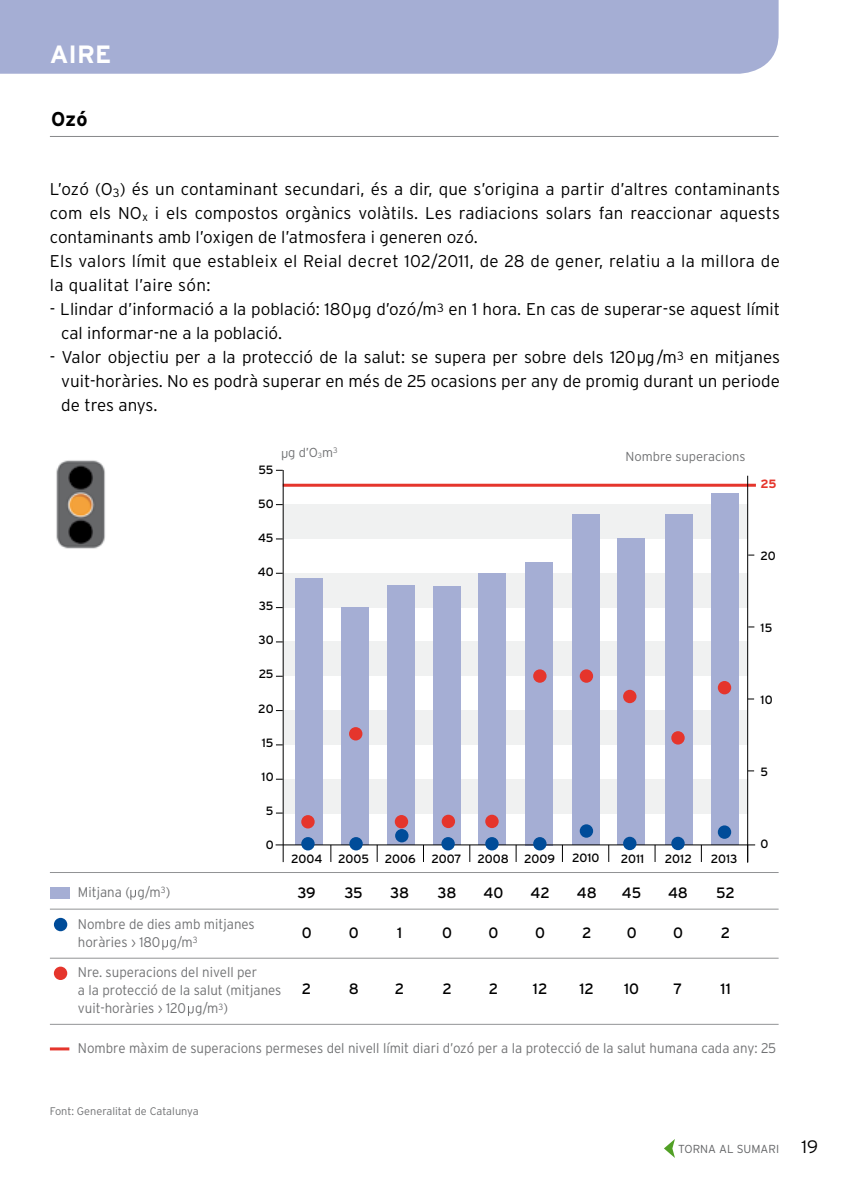
<style>
.page{position:relative;width:841px;height:1191px;background:#fff}
.page>*{position:absolute;margin:0;border:0;box-sizing:border-box;transform-origin:0 0}
.t1{font:700 25px "Interstate";color:#fff}
.t2{font:700 20px "Interstate";color:#000}
.t3{font:300 17px/24px "Interstate";color:#000}
.t4{font:15px "Interstate";letter-spacing:-.01em;color:#000}
.t5{font:300 14px/18px "Interstate";color:#707173;scale:.95 1}
.t6{font:300 13px "Interstate";color:#707173}
.t7{font:12px "Interstate";color:#000}
.t8{font:700 12px "Interstate";color:#e5352c}
.t9{font:300 11.6px "Interstate";color:#646567}
.t10{font:300 11px "Interstate";color:#707173}
.s1{font-size:18px;color:#000}
</style>
<div class="page">
<div style="left:0;top:0;width:778px;height:74px;background:#a5aed4"></div>
<svg style="left:664px;top:1139px;width:11px;height:19px"></svg>
<div style="left:283px;top:779px;width:465px;height:34px;background:#f0f1f1"></div>
<div style="left:283px;top:710px;width:465px;height:35px;background:#f0f1f1"></div>
<div style="left:283px;top:641px;width:465px;height:35px;background:#f0f1f1"></div>
<div style="left:283px;top:573px;width:465px;height:34px;background:#f0f1f1"></div>
<div style="left:283px;top:504px;width:465px;height:35px;background:#f0f1f1"></div>
<svg style="left:130px;top:890px;width:6px;height:10px"></svg>
<svg style="left:162px;top:940px;width:6px;height:10px"></svg>
<svg style="left:188px;top:1006px;width:6px;height:10px"></svg>
<div style="left:572px;top:515px;width:27px;height:329px;background:#a5aed4"></div>
<div style="left:580px;top:669px;width:13px;height:14px;background:#e5352c;border-radius:50%"></div>
<div style="left:580px;top:824px;width:13px;height:13px;background:#004c99;border-radius:50%"></div>
<div style="left:295px;top:578px;width:27px;height:266px;background:#a5aed4"></div>
<img style="left:56px;top:460px;width:49px;height:89px">
<hr style="left:50px;top:908px;width:728px;height:1px;background:#929395">
<hr style="left:50px;top:958px;width:728px;height:1px;background:#929395">
<hr style="left:50px;top:1024px;width:728px;height:1px;background:#929395">
<hr style="left:50px;top:872px;width:728px;height:1px;background:#929395">
<hr style="left:283px;top:484px;width:473px;height:3px;background:#e5352c">
<svg style="left:330px;top:845px;width:1px;height:17px"></svg>
<svg style="left:377px;top:845px;width:1px;height:17px"></svg>
<svg style="left:423px;top:845px;width:1px;height:17px"></svg>
<svg style="left:469px;top:845px;width:1px;height:17px"></svg>
<svg style="left:516px;top:845px;width:1px;height:17px"></svg>
<svg style="left:562px;top:845px;width:1px;height:17px"></svg>
<svg style="left:608px;top:845px;width:1px;height:17px"></svg>
<svg style="left:655px;top:845px;width:1px;height:17px"></svg>
<svg style="left:701px;top:845px;width:1px;height:17px"></svg>
<hr style="left:283px;top:470px;width:1px;height:392px;background:#000">
<hr style="left:747px;top:476px;width:1px;height:386px;background:#000">
<div style="left:301px;top:815px;width:14px;height:13px;background:#e5352c;border-radius:50%"></div>
<div style="left:341px;top:607px;width:28px;height:237px;background:#a5aed4"></div>
<div style="left:349px;top:727px;width:13px;height:13px;background:#e5352c;border-radius:50%"></div>
<div style="left:387px;top:585px;width:27px;height:259px;background:#a5aed4"></div>
<div style="left:395px;top:815px;width:13px;height:13px;background:#e5352c;border-radius:50%"></div>
<div style="left:395px;top:829px;width:13px;height:13px;background:#004c99;border-radius:50%"></div>
<div style="left:433px;top:586px;width:27px;height:259px;background:#a5aed4"></div>
<div style="left:442px;top:814px;width:13px;height:14px;background:#e5352c;border-radius:50%"></div>
<div style="left:479px;top:573px;width:27px;height:271px;background:#a5aed4"></div>
<div style="left:485px;top:814px;width:14px;height:14px;background:#e5352c;border-radius:50%"></div>
<div style="left:525px;top:562px;width:28px;height:283px;background:#a5aed4"></div>
<div style="left:533px;top:669px;width:13px;height:14px;background:#e5352c;border-radius:50%"></div>
<div style="left:617px;top:538px;width:27px;height:306px;background:#a5aed4"></div>
<div style="left:665px;top:515px;width:27px;height:329px;background:#a5aed4"></div>
<div style="left:711px;top:493px;width:28px;height:351px;background:#a5aed4"></div>
<div style="left:623px;top:690px;width:13px;height:13px;background:#e5352c;border-radius:50%"></div>
<div style="left:671px;top:731px;width:14px;height:13px;background:#e5352c;border-radius:50%"></div>
<div style="left:718px;top:681px;width:13px;height:13px;background:#e5352c;border-radius:50%"></div>
<div style="left:50px;top:887px;width:19px;height:12px;background:#a5aed4"></div>
<hr style="left:50px;top:1047px;width:19px;height:3px;background:#e5352c">
<div style="left:54px;top:966px;width:13px;height:14px;background:#e5352c;border-radius:50%"></div>
<div style="left:54px;top:918px;width:13px;height:13px;background:#004c99;border-radius:50%"></div>
<hr style="left:276px;top:844px;width:479px;height:1px;background:#000">
<div style="left:349px;top:837px;width:14px;height:13px;background:#004c99;border-radius:50%"></div>
<div style="left:441px;top:837px;width:14px;height:13px;background:#004c99;border-radius:50%"></div>
<div style="left:485px;top:837px;width:14px;height:13px;background:#004c99;border-radius:50%"></div>
<div style="left:533px;top:837px;width:13px;height:13px;background:#004c99;border-radius:50%"></div>
<div style="left:623px;top:836px;width:13px;height:14px;background:#004c99;border-radius:50%"></div>
<div style="left:671px;top:836px;width:14px;height:14px;background:#004c99;border-radius:50%"></div>
<div style="left:718px;top:825px;width:13px;height:14px;background:#004c99;border-radius:50%"></div>
<div style="left:301px;top:837px;width:14px;height:13px;background:#004c99;border-radius:50%"></div>
<hr style="left:50px;top:136px;width:728px;height:1px;background:#87888a">
<h1 class="t1" style="left:50px;top:40px;width:63px">AIRE</h1>
<p class="t2" style="left:51px;top:108px;width:38px">Ozó</p>
<p class="t3" style="left:50px;top:177px;width:731px">L’ozó (O<sub>3</sub>) és un contaminant secundari, és a dir, que s’origina a partir d’altres contaminants com els NO<sub>x</sub> i els compostos orgànics volàtils. Les radiacions solars fan reaccionar aquests contaminants amb l’oxigen de l’atmosfera i generen ozó.<br>Els valors límit que estableix el Reial decret 102/2011, de 28 de gener, relatiu a la millora de la qualitat l’aire són:</p>
<p class="t3" style="left:61px;top:297px;width:720px;text-indent:-11px">- Llindar d’informació a la població: 180 g d’ozó/m<sup>3</sup> en 1 hora. En cas de superar-se aquest límit cal informar-ne a la població.</p>
<p class="t3" style="left:61px;top:345px;width:720px;text-align:justify;text-indent:-11px">- Valor objectiu per a la protecció de la salut: se supera per sobre dels 120 g/m<sup>3</sup> en mitjanes vuit-horàries. No es podrà superar en més de 25 ocasions per any de promig durant un periode de tres anys.</p>
<p class="t7" style="left:259px;top:463px;width:17px">55</p>
<p class="t7" style="left:258px;top:497px;width:17px">50</p>
<p class="t7" style="left:258px;top:531px;width:17px">45</p>
<p class="t7" style="left:258px;top:565px;width:17px">40</p>
<p class="t7" style="left:259px;top:599px;width:16px">35</p>
<p class="t7" style="left:258px;top:633px;width:17px">30</p>
<p class="t7" style="left:259px;top:667px;width:16px">25</p>
<p class="t7" style="left:258px;top:701px;width:17px">20</p>
<p class="t7" style="left:262px;top:735px;width:13px">15</p>
<p class="t7" style="left:261px;top:770px;width:14px">10</p>
<p class="t7" style="left:266px;top:804px;width:9px">5</p>
<p class="t7" style="left:266px;top:838px;width:9px">0</p>
<p class="t6" style="left:288px;top:445px;width:51px">g d’O<sub>3</sub>m<sup>3</sup></p>
<p class="t6" style="left:625px;top:449px;width:122px">Nombre superacions</p>
<p class="t7" style="left:291px;top:851px;width:33px">2004</p>
<p class="t7" style="left:572px;top:851px;width:29px">2010</p>
<p class="t7" style="left:338px;top:851px;width:32px">2005</p>
<p class="t7" style="left:385px;top:851px;width:32px">2006</p>
<p class="t7" style="left:431px;top:851px;width:32px">2007</p>
<p class="t7" style="left:477px;top:851px;width:33px">2008</p>
<p class="t7" style="left:524px;top:851px;width:32px">2009</p>
<p class="t7" style="left:621px;top:851px;width:25px">2011</p>
<p class="t7" style="left:665px;top:851px;width:29px">2012</p>
<p class="t7" style="left:711px;top:851px;width:28px">2013</p>
<p class="t8" style="left:760px;top:477px;width:17px">25</p>
<p class="t7" style="left:760px;top:549px;width:17px">20</p>
<p class="t7" style="left:760px;top:621px;width:13px">15</p>
<p class="t7" style="left:760px;top:693px;width:14px">10</p>
<p class="t7" style="left:760px;top:765px;width:9px">5</p>
<p class="t7" style="left:760px;top:837px;width:9px">0</p>
<p class="t5" style="left:78px;top:883px;width:99px">Mitjana ( g/m<sup>3</sup>)</p>
<p class="t5" style="left:78px;top:915px;width:188px">Nombre de dies amb mitjanes horàries › 180 g/m<sup>3</sup></p>
<p class="t5" style="left:78px;top:963px;width:216px">Nre. superacions del nivell per<br>a la protecció de la salut (mitjanes vuit-horàries › 120 g/m<sup>3</sup>)</p>
<p class="t5" style="left:78px;top:1039px;width:737px">Nombre màxim de superacions permeses del nivell límit diari d’ozó per a la protecció de la salut humana cada any: 25</p>
<p class="t4" style="left:297px;top:884px;width:20px">39</p>
<p class="t4" style="left:302px;top:924px;width:11px">0</p>
<p class="t4" style="left:344px;top:884px;width:20px">35</p>
<p class="t4" style="left:349px;top:924px;width:11px">0</p>
<p class="t4" style="left:390px;top:884px;width:21px">38</p>
<p class="t4" style="left:397px;top:924px;width:7px">1</p>
<p class="t4" style="left:437px;top:884px;width:21px">38</p>
<p class="t4" style="left:442px;top:924px;width:11px">0</p>
<p class="t4" style="left:483px;top:884px;width:21px">40</p>
<p class="t4" style="left:488px;top:924px;width:11px">0</p>
<p class="t4" style="left:530px;top:884px;width:21px">42</p>
<p class="t4" style="left:535px;top:924px;width:11px">0</p>
<p class="t4" style="left:577px;top:884px;width:21px">48</p>
<p class="t4" style="left:582px;top:924px;width:11px">2</p>
<p class="t4" style="left:668px;top:884px;width:21px">48</p>
<p class="t4" style="left:673px;top:924px;width:11px">0</p>
<p class="t4" style="left:716px;top:884px;width:20px">52</p>
<p class="t4" style="left:721px;top:924px;width:11px">2</p>
<p class="t4" style="left:622px;top:884px;width:21px">45</p>
<p class="t4" style="left:626px;top:924px;width:11px">0</p>
<p class="t4" style="left:302px;top:980px;width:11px">2</p>
<p class="t4" style="left:349px;top:980px;width:12px">8</p>
<p class="t4" style="left:395px;top:980px;width:11px">2</p>
<p class="t4" style="left:442px;top:980px;width:11px">2</p>
<p class="t4" style="left:489px;top:980px;width:11px">2</p>
<p class="t4" style="left:533px;top:980px;width:16px">12</p>
<p class="t4" style="left:579px;top:980px;width:16px">12</p>
<p class="t4" style="left:624px;top:980px;width:17px">10</p>
<p class="t4" style="left:673px;top:980px;width:10px">7</p>
<p class="t4" style="left:720px;top:980px;width:12px">11</p>
<p class="t10" style="left:50px;top:1104px;width:150px">Font: Generalitat de Catalunya</p>
<p class="t9" style="left:678px;top:1142px;width:142px">TORNA AL SUMARI <span class="s1">19</span></p>
</div>
